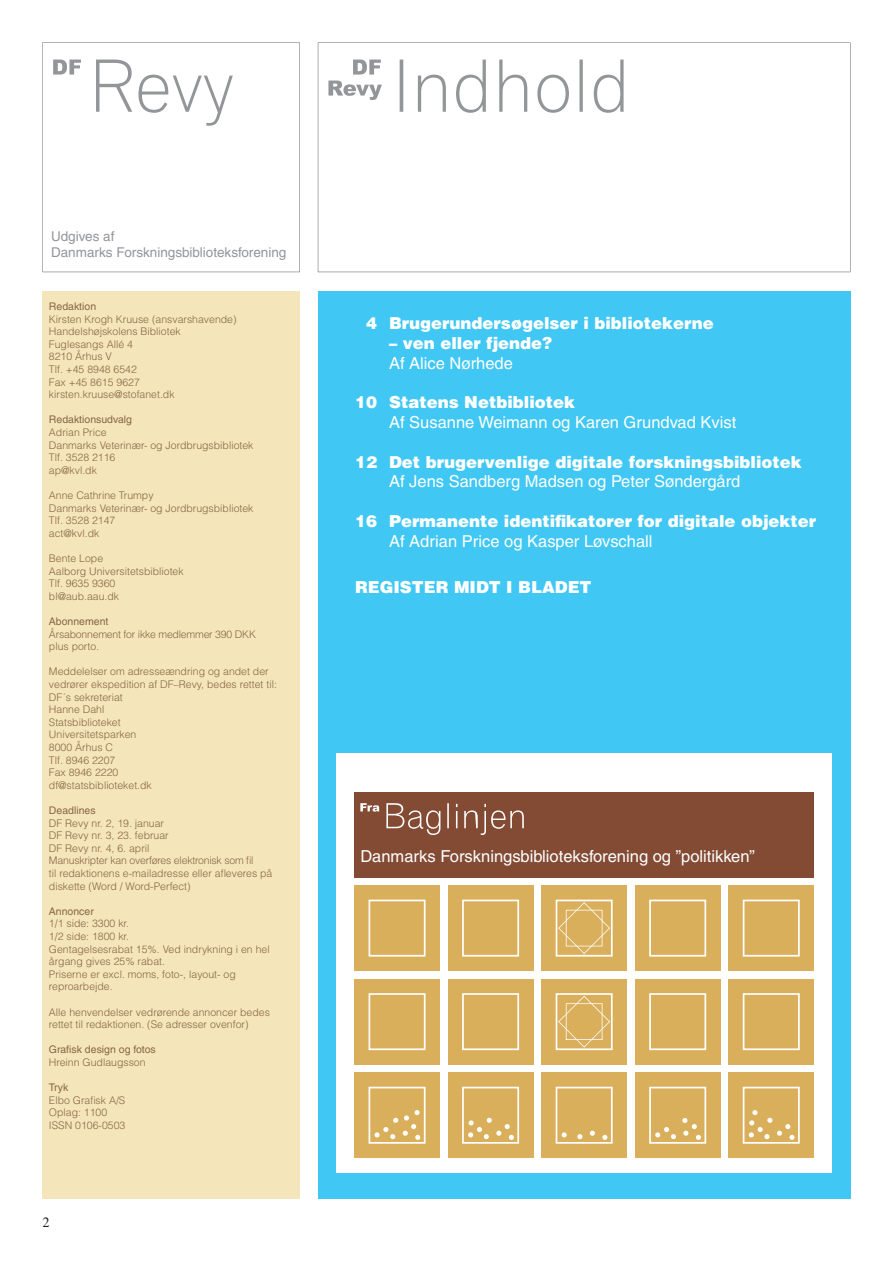
<style>
.page{position:relative;width:893px;height:1263px;background:#fff}
.page>*{position:absolute;margin:0;border:0;box-sizing:border-box;transform-origin:0 0}
.t1{font:900 16.5px "Helvetica";color:#fff}
.t2{font:16.5px "Helvetica";color:#fff}
.t3{font:14.25px "Times";color:#231f20}
.t4{font:13.5px/16.2px "Helvetica";color:#939598}
.t5{font:300 10.5px/12.6px "Helvetica";color:#886547}
.t6{font:10.5px "Helvetica";color:#886547}
.t7{font:300 10.5px/12.6px "Helvetica";letter-spacing:-.02em;color:#886547}
.s1{color:#40c7f4}
</style>
<div class="page">
<svg style="left:43px;top:43px;width:257px;height:229px"></svg>
<div style="left:318px;top:291px;width:532px;height:908px;background:#40c7f4"></div>
<div style="left:336px;top:753px;width:496px;height:419px;background:#fff"></div>
<div style="left:354px;top:979px;width:86px;height:85px;background:#daaf5c"></div>
<svg style="left:369px;top:993px;width:57px;height:57px"></svg>
<div style="left:448px;top:979px;width:85px;height:85px;background:#daaf5c"></div>
<svg style="left:462px;top:993px;width:57px;height:57px"></svg>
<div style="left:729px;top:979px;width:85px;height:85px;background:#daaf5c"></div>
<svg style="left:743px;top:993px;width:57px;height:57px"></svg>
<div style="left:635px;top:979px;width:85px;height:85px;background:#daaf5c"></div>
<svg style="left:649px;top:993px;width:57px;height:57px"></svg>
<div style="left:542px;top:979px;width:85px;height:85px;background:#daaf5c"></div>
<svg style="left:556px;top:993px;width:57px;height:57px"></svg>
<div style="left:354px;top:792px;width:460px;height:85px;background:#834b34"></div>
<div style="left:354px;top:885px;width:86px;height:86px;background:#daaf5c"></div>
<svg style="left:369px;top:899px;width:57px;height:57px"></svg>
<div style="left:448px;top:885px;width:85px;height:86px;background:#daaf5c"></div>
<svg style="left:462px;top:899px;width:57px;height:57px"></svg>
<div style="left:729px;top:885px;width:85px;height:86px;background:#daaf5c"></div>
<svg style="left:743px;top:900px;width:57px;height:56px"></svg>
<div style="left:635px;top:885px;width:85px;height:86px;background:#daaf5c"></div>
<svg style="left:649px;top:899px;width:57px;height:57px"></svg>
<div style="left:542px;top:885px;width:85px;height:86px;background:#daaf5c"></div>
<svg style="left:556px;top:899px;width:57px;height:57px"></svg>
<div style="left:354px;top:1073px;width:86px;height:85px;background:#daaf5c"></div>
<svg style="left:369px;top:1087px;width:57px;height:57px"></svg>
<div style="left:448px;top:1073px;width:85px;height:85px;background:#daaf5c"></div>
<svg style="left:462px;top:1087px;width:57px;height:57px"></svg>
<div style="left:542px;top:1073px;width:85px;height:85px;background:#daaf5c"></div>
<svg style="left:556px;top:1087px;width:57px;height:57px"></svg>
<div style="left:635px;top:1073px;width:85px;height:85px;background:#daaf5c"></div>
<div style="left:729px;top:1073px;width:85px;height:85px;background:#daaf5c"></div>
<svg style="left:743px;top:1087px;width:57px;height:57px"></svg>
<svg style="left:649px;top:1087px;width:57px;height:57px"></svg>
<svg style="left:318px;top:43px;width:532px;height:229px"></svg>
<div style="left:43px;top:291px;width:257px;height:908px;background:#f4e6ba"></div>
<svg style="left:96px;top:60px;width:137px;height:66px"></svg>
<svg style="left:53px;top:60px;width:28px;height:15px"></svg>
<svg style="left:400px;top:60px;width:224px;height:53px"></svg>
<svg style="left:353px;top:60px;width:28px;height:15px"></svg>
<svg style="left:328px;top:81px;width:54px;height:19px"></svg>
<svg style="left:360px;top:803px;width:19px;height:8px"></svg>
<svg style="left:386px;top:803px;width:138px;height:32px"></svg>
<p class="t4" style="left:51px;top:228px;width:237px">Udgives af<br>Danmarks Forskningsbiblioteksforening</p>
<p class="t6" style="left:49px;top:300px;width:49px">Redaktion</p>
<p class="t5" style="left:49px;top:312px;width:189px">Kirsten Krogh Kruuse (ansvarshavende)<br>Handelshøjskolens Bibliotek<br>Fuglesangs Allé 4<br>8210 Århus V<br>Tlf. +45 8948 6542<br>Fax +45 8615 9627 kirsten.kruuse@stofanet.dk</p>
<p class="t6" style="left:49px;top:414px;width:85px">Redaktionsudvalg</p>
<p class="t5" style="left:49px;top:426px;width:206px">Adrian Price<br>Danmarks Veterinær- og Jordbrugsbibliotek<br>Tlf. 3528 2116<br>ap@kvl.dk</p>
<p class="t5" style="left:49px;top:489px;width:206px">Anne Cathrine Trumpy<br>Danmarks Veterinær- og Jordbrugsbibliotek<br>Tlf. 3528 2147<br>act@kvl.dk</p>
<p class="t5" style="left:49px;top:552px;width:136px">Bente Lope<br>Aalborg Universitetsbibliotek<br>Tlf. 9635 9360 bl@aub.aau.dk</p>
<p class="t6" style="left:49px;top:615px;width:61px">Abonnement</p>
<p class="t7" style="left:49px;top:627px;width:209px">Årsabonnement for ikke medlemmer 390 DKK plus porto.</p>
<p class="t5" style="left:49px;top:665px;width:229px">Meddelelser om adresseændring og andet der vedrører ekspedition af DF–Revy, bedes rettet til:<br>DF´s sekreteriat<br>Hanne Dahl<br>Statsbiblioteket<br>Universitetsparken<br>8000 Århus C<br>Tlf. 8946 2207<br>Fax 8946 2220<br>df@statsbiblioteket.dk</p>
<p class="t6" style="left:49px;top:804px;width:48px">Deadlines</p>
<p class="t5" style="left:49px;top:816px;width:225px">DF Revy nr. 2, 19. januar<br>DF Revy nr. 3, 23. februar<br>DF Revy nr. 4, 6. april<br>Manuskripter kan overføres elektronisk som fil<br>til redaktionens e-mailadresse eller afleveres på diskette (Word / Word-Perfect)</p>
<p class="t6" style="left:49px;top:905px;width:46px">Annoncer</p>
<p class="t5" style="left:49px;top:917px;width:222px">1/1 side: 3300 kr.<br>1/2 side: 1800 kr.<br>Gentagelsesrabat 15%. Ved indrykning i en hel årgang gives 25% rabat.<br>Priserne er excl. moms, foto-, layout- og reproarbejde.</p>
<p class="t5" style="left:49px;top:1005px;width:222px">Alle henvendelser vedrørende annoncer bedes rettet til redaktionen. (Se adresser ovenfor)</p>
<p class="t6" style="left:49px;top:1044px;width:108px">Grafisk design og fotos</p>
<p class="t5" style="left:49px;top:1056px;width:98px">Hreinn Gudlaugsson</p>
<p class="t6" style="left:49px;top:1081px;width:21px">Tryk</p>
<p class="t5" style="left:49px;top:1094px;width:78px">Elbo Grafisk A/S<br>Oplag: 1100<br>ISSN 0106-0503</p>
<h2 class="t3" style="left:43px;top:1214px;width:9px">2</h2>
<h1 class="t1" style="left:355px;top:312px;width:360px"><span class="s1">0</span>4 Brugerundersøgelser i bibliotekerne</h1>
<h1 class="t1" style="left:389px;top:332px;width:165px">– ven eller fjende?</h1>
<h1 class="t2" style="left:389px;top:353px;width:125px">Af Alice Nørhede</h1>
<h1 class="t1" style="left:355px;top:391px;width:222px">10 Statens Netbibliotek</h1>
<h1 class="t2" style="left:389px;top:413px;width:349px">Af Susanne Weimann og Karen Grundvad Kvist</h1>
<h1 class="t1" style="left:355px;top:451px;width:448px">12 Det brugervenlige digitale forskningsbibliotek</h1>
<h1 class="t2" style="left:389px;top:472px;width:353px">Af Jens Sandberg Madsen og Peter Søndergård</h1>
<h1 class="t1" style="left:355px;top:510px;width:463px">16 Permanente identifikatorer for digitale objekter</h1>
<h1 class="t2" style="left:389px;top:531px;width:265px">Af Adrian Price og Kasper Løvschall</h1>
<h1 class="t1" style="left:355px;top:576px;width:238px">REGISTER MIDT I BLADET</h1>
<h1 class="t2" style="left:360px;top:847px;width:396px">Danmarks Forskningsbiblioteksforening og ”politikken”</h1>
</div>
